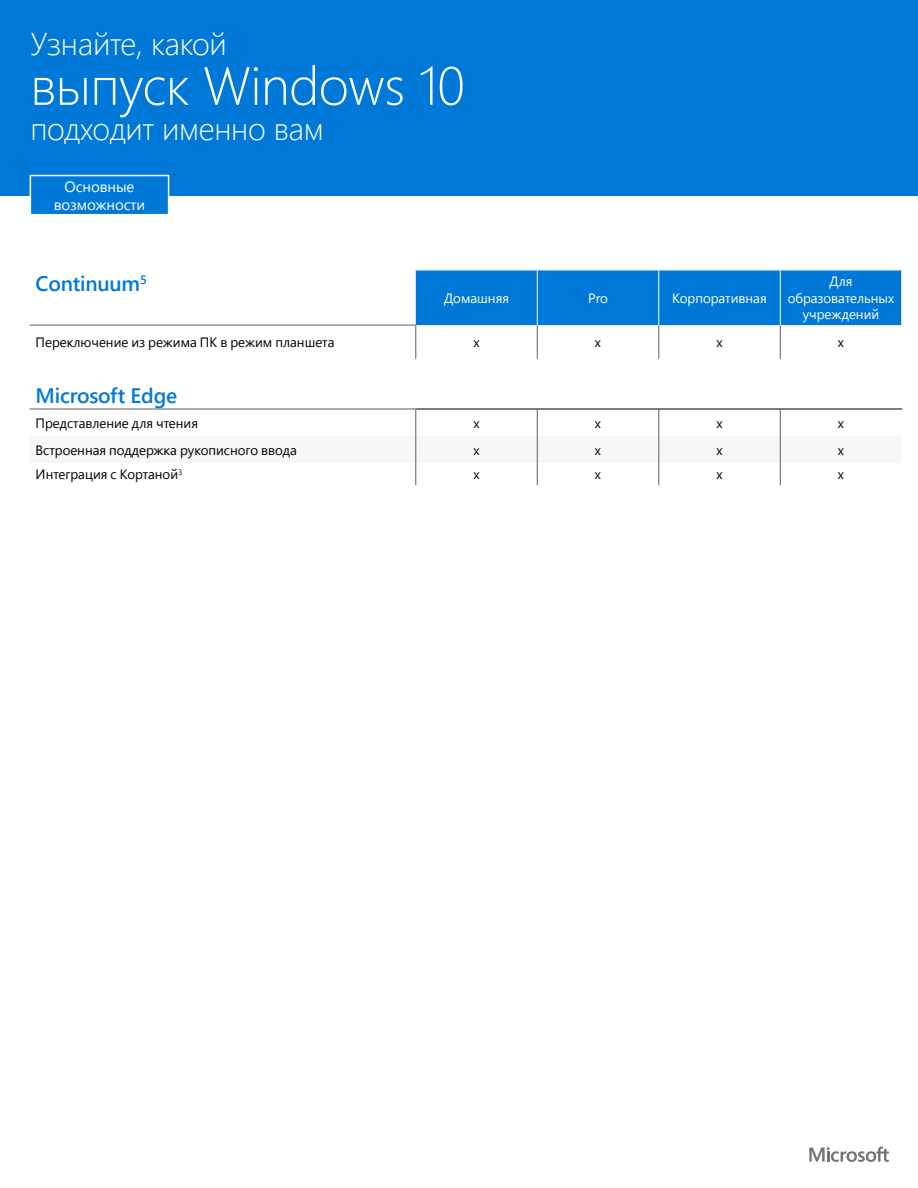
<style>
.page{position:relative;width:918px;height:1188px;background:#fff}
.page>*{position:absolute;margin:0;border:0;box-sizing:border-box;transform-origin:0 0}
.t1{font:300 53.7px "Segoe UI";letter-spacing:-.01em;color:#fff}
.t2{font:300 31.5px "Segoe UI";letter-spacing:-.01em;color:#fff}
.t3{font:600 21px "Segoe UI";letter-spacing:-.01em;color:#0078d7}
.t4{font:15px/18px "Segoe UI";letter-spacing:-.01em;color:#fff;text-align:center}
.t5{font:13.5px "Segoe Pro Display";color:#000}
.t6{font:13.5px/16.5px "Segoe Pro Display";color:#fff;text-align:center}
</style>
<div class="page">
<div style="left:0;top:0;width:918px;height:195px;background:#0078d7"></div>
<div style="left:30px;top:176px;width:139px;height:39px;background:#0078d7"></div>
<div style="left:30px;top:175px;width:139px;height:40px;border:2px solid #fff"></div>
<svg style="left:809px;top:1147px;width:80px;height:15px"></svg>
<div style="left:416px;top:271px;width:485px;height:54px;background:#0078d7"></div>
<hr style="left:415px;top:325px;width:1px;height:34px;background:#5e5e5e">
<hr style="left:537px;top:325px;width:1px;height:34px;background:#5e5e5e">
<hr style="left:658px;top:325px;width:1px;height:34px;background:#5e5e5e">
<hr style="left:780px;top:325px;width:1px;height:34px;background:#5e5e5e">
<hr style="left:537px;top:270px;width:1px;height:55px;background:#fff">
<hr style="left:658px;top:270px;width:1px;height:55px;background:#fff">
<hr style="left:780px;top:270px;width:1px;height:55px;background:#fff">
<hr style="left:30px;top:325px;width:386px;height:1px;background:#5e5e5e">
<svg style="left:30px;top:408px;width:872px;height:77px"></svg>
<hr style="left:30px;top:409px;width:386px;height:1px;background:#5e5e5e">
<hr style="left:416px;top:409px;width:121px;height:1px;background:#000">
<hr style="left:537px;top:409px;width:122px;height:1px;background:#000">
<hr style="left:659px;top:409px;width:121px;height:1px;background:#000">
<hr style="left:780px;top:409px;width:122px;height:1px;background:#000">
<h2 class="t2" style="left:30px;top:20px;width:198px">Узнайте, какой</h2>
<h1 class="t1" style="left:30px;top:45px;width:436px">выпуск Windows 10</h1>
<h2 class="t2" style="left:30px;top:105px;width:295px">подходит именно вам</h2>
<p class="t4" style="left:54px;top:177px;width:93px">Основные возможности</p>
<h3 class="t3" style="left:36px;top:268px;width:113px">Continuum<sup>5</sup></h3>
<p class="t6" style="left:444px;top:289px;width:66px">Домашняя</p>
<p class="t6" style="left:588px;top:289px;width:21px">Pro</p>
<p class="t6" style="left:672px;top:289px;width:96px">Корпоративная</p>
<p class="t6" style="left:788px;top:273px;width:108px">Для образовательных учреждений</p>
<p class="t5" style="left:36px;top:333px;width:300px">Переключение из режима ПК в режим планшета</p>
<p class="t5" style="left:473px;top:333px;width:8px">x</p>
<p class="t5" style="left:595px;top:333px;width:8px">x</p>
<p class="t5" style="left:716px;top:333px;width:8px">x</p>
<p class="t5" style="left:838px;top:333px;width:8px">x</p>
<h3 class="t3" style="left:36px;top:380px;width:143px">Microsoft Edge</h3>
<p class="t5" style="left:36px;top:414px;width:164px">Представление для чтения</p>
<p class="t5" style="left:473px;top:414px;width:8px">x</p>
<p class="t5" style="left:595px;top:414px;width:8px">x</p>
<p class="t5" style="left:716px;top:414px;width:8px">x</p>
<p class="t5" style="left:838px;top:414px;width:8px">x</p>
<p class="t5" style="left:36px;top:441px;width:263px">Встроенная поддержка рукописного ввода</p>
<p class="t5" style="left:473px;top:441px;width:8px">x</p>
<p class="t5" style="left:595px;top:441px;width:8px">x</p>
<p class="t5" style="left:716px;top:441px;width:8px">x</p>
<p class="t5" style="left:838px;top:441px;width:8px">x</p>
<p class="t5" style="left:36px;top:465px;width:148px">Интеграция с Кортаной<sup>3</sup></p>
<p class="t5" style="left:473px;top:465px;width:8px">x</p>
<p class="t5" style="left:595px;top:465px;width:8px">x</p>
<p class="t5" style="left:716px;top:465px;width:8px">x</p>
<p class="t5" style="left:838px;top:465px;width:8px">x</p>
</div>
